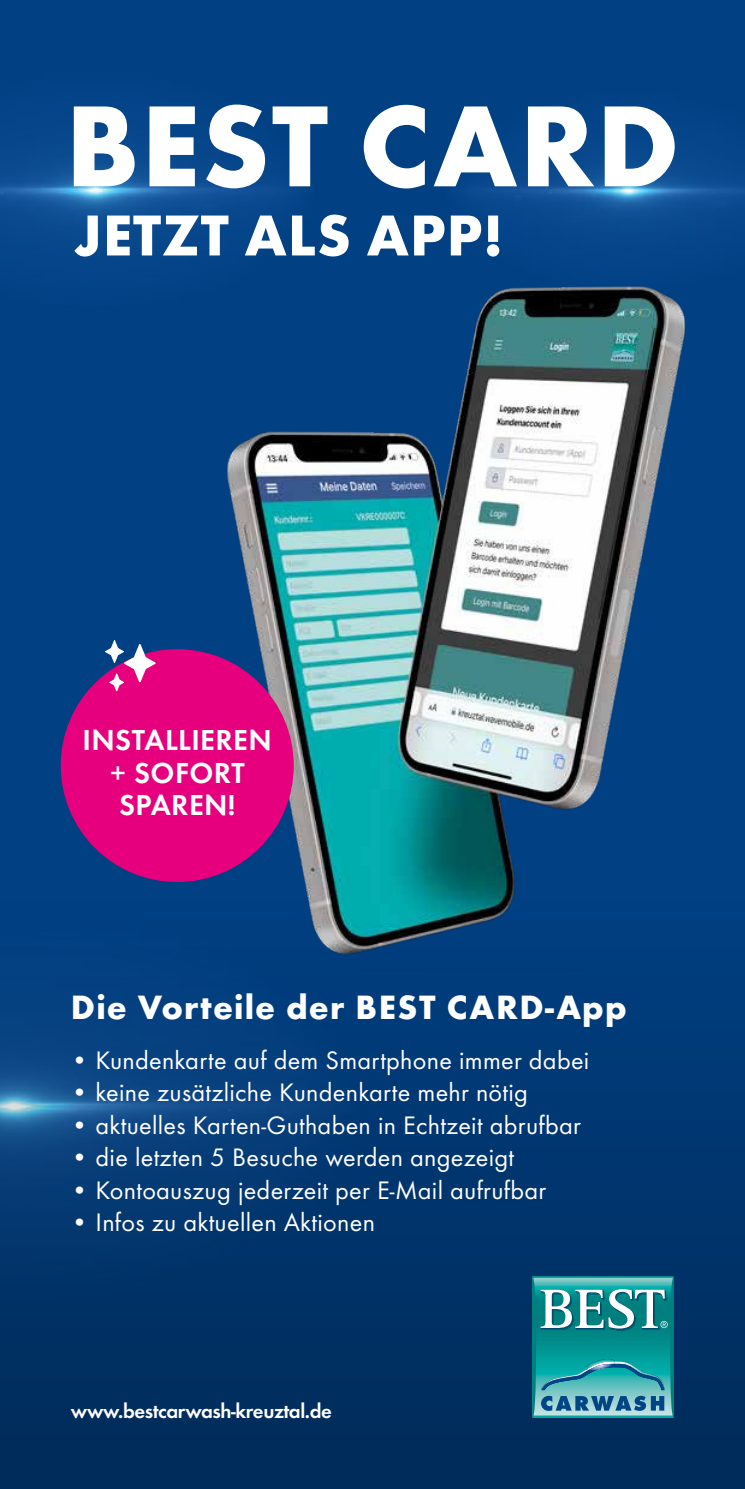
<style>
.page{position:relative;width:745px;height:1489px;background:#fff}
.page>*{position:absolute;margin:0;border:0;box-sizing:border-box;transform-origin:0 0}
.t1{font:700 119.75px "Futura TOT";letter-spacing:.015em;color:#fff}
.t2{font:700 59.75px "Futura TOT";letter-spacing:.015em;color:#fff}
.t3{font:700 35px "Futura TOT";letter-spacing:.03em;color:#fff}
.t4{font:600 30px/32.5px "Futura TOT";letter-spacing:.015em;color:#fff;text-align:center}
.t5{font:26.25px "Futura TOT";letter-spacing:.01em;color:#fff}
.t6{font:600 20.75px "Futura TOT";letter-spacing:-.02em;color:#fff}
</style>
<div class="page">
<div style="left:0;top:0;width:744px;height:880px;background:#004083"></div>
<div style="left:0;top:880px;width:744px;height:608px;background:linear-gradient(to bottom,#034487,#002b59)"></div>
<img style="left:200px;top:235px;width:497px;height:736px">
<div style="left:61px;top:649px;width:232px;height:233px;background:#e6007d;border-radius:50%"></div>
<svg style="left:103px;top:638px;width:55px;height:54px"></svg>
<img style="left:446px;top:88px;width:298px;height:205px">
<img style="left:0;top:68px;width:313px;height:245px">
<svg style="left:531px;top:1276px;width:142px;height:141px;background:#39a1a6"></svg>
<h1 class="t1" style="left:65px;top:97px;width:615px">BEST CARD</h1>
<h2 class="t2" style="left:74px;top:211px;width:430px">JETZT ALS APP!</h2>
<p class="t4" style="left:82px;top:726px;width:191px">INSTALLIEREN + SOFORT<br>SPAREN!</p>
<h3 class="t3" style="left:71px;top:993px;width:557px">Die Vorteile der BEST CARD-App</h3>
<p class="t5" style="left:71px;top:1049px;width:519px">• Kundenkarte auf dem Smartphone immer dabei</p>
<p class="t5" style="left:71px;top:1081px;width:458px">• keine zusätzliche Kundenkarte mehr nötig</p>
<p class="t5" style="left:71px;top:1114px;width:511px">• aktuelles Karten-Guthaben in Echtzeit abrufbar</p>
<p class="t5" style="left:71px;top:1146px;width:444px">• die letzten 5 Besuche werden angezeigt</p>
<p class="t5" style="left:71px;top:1179px;width:476px">• Kontoauszug jederzeit per E-Mail aufrufbar</p>
<p class="t5" style="left:71px;top:1211px;width:305px">• Infos zu aktuellen Aktionen</p>
<p class="t6" style="left:71px;top:1402px;width:262px">www.bestcarwash-kreuztal.de</p>
</div>
